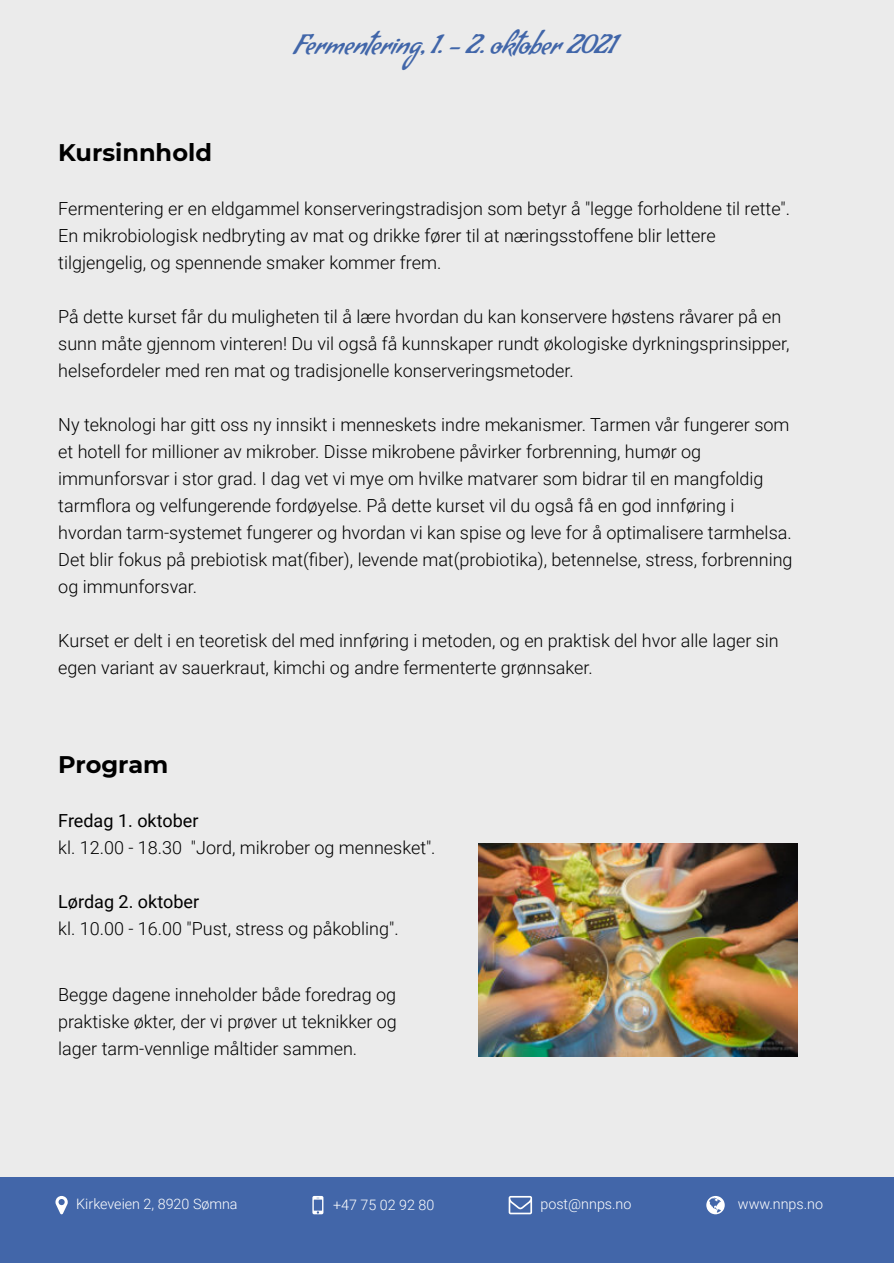
<style>
.page{position:relative;width:894px;height:1263px;background:#fff}
.page>*{position:absolute;margin:0;border:0;box-sizing:border-box;transform-origin:0 0}
.t1{font:27px "Condiment";color:#4166a9}
.t2{font:700 24px "Montserrat";color:#000}
.t3{font:300 18px/27px "Roboto";color:#000}
.t4{font:18px "Roboto";color:#000}
.t5{font:300 14.4px "Roboto";color:#fff}
</style>
<div class="page">
<div style="left:0;top:0;width:893px;height:1194px;background:#ebebeb"></div>
<div style="left:0;top:1177px;width:893px;height:86px;background:#4266a9"></div>
<svg style="left:706px;top:1196px;width:18px;height:18px"></svg>
<svg style="left:508px;top:1196px;width:24px;height:18px"></svg>
<svg style="left:55px;top:1196px;width:13px;height:18px"></svg>
<svg style="left:312px;top:1196px;width:11px;height:18px"></svg>
<img style="left:478px;top:844px;width:319px;height:212px">
<h1 class="t1" style="left:294px;top:28px;width:322px">Fermentering, 1. - 2. oktober 2021</h1>
<h2 class="t2" style="left:58px;top:138px;width:155px">Kursinnhold</h2>
<p class="t3" style="left:58px;top:197px;width:733px">Fermentering er en eldgammel konserveringstradisjon som betyr å "legge forholdene til rette".<br>En mikrobiologisk nedbryting av mat og drikke fører til at næringsstoffene blir lettere tilgjengelig, og spennende smaker kommer frem.</p>
<p class="t3" style="left:58px;top:305px;width:732px">På dette kurset får du muligheten til å lære hvordan du kan konservere høstens råvarer på en sunn måte gjennom vinteren! Du vil også få kunnskaper rundt økologiske dyrkningsprinsipper, helsefordeler med ren mat og tradisjonelle konserveringsmetoder.</p>
<p class="t3" style="left:58px;top:413px;width:735px">Ny teknologi har gitt oss ny innsikt i menneskets indre mekanismer. Tarmen vår fungerer som et hotell for millioner av mikrober. Disse mikrobene påvirker forbrenning, humør og immunforsvar i stor grad. I dag vet vi mye om hvilke matvarer som bidrar til en mangfoldig tarmflora og velfungerende fordøyelse. På dette kurset vil du også få en god innføring i hvordan tarm-systemet fungerer og hvordan vi kan spise og leve for å optimalisere tarmhelsa.<br>Det blir fokus på prebiotisk mat(fiber), levende mat(probiotika), betennelse, stress, forbrenning og immunforsvar.</p>
<p class="t3" style="left:58px;top:629px;width:721px">Kurset er delt i en teoretisk del med innføring i metoden, og en praktisk del hvor alle lager sin egen variant av sauerkraut, kimchi og andre fermenterte grønnsaker.</p>
<h2 class="t2" style="left:58px;top:750px;width:112px">Program</h2>
<p class="t4" style="left:58px;top:814px;width:142px">Fredag 1. oktober</p>
<p class="t3" style="left:58px;top:836px;width:378px">kl. 12.00 - 18.30 "Jord, mikrober og mennesket".</p>
<p class="t4" style="left:58px;top:895px;width:142px">Lørdag 2. oktober</p>
<p class="t3" style="left:58px;top:917px;width:342px">kl. 10.00 - 16.00 "Pust, stress og påkobling".</p>
<p class="t3" style="left:58px;top:983px;width:340px;text-align:justify">Begge dagene inneholder både foredrag og praktiske økter, der vi prøver ut teknikker og lager tarm-vennlige måltider sammen.</p>
<p class="t5" style="left:76px;top:1198px;width:163px">Kirkeveien 2, 8920 Sømna</p>
<p class="t5" style="left:333px;top:1199px;width:103px">+47 75 02 92 80</p>
<p class="t5" style="left:540px;top:1198px;width:92px">post@nnps.no</p>
<p class="t5" style="left:737px;top:1198px;width:87px">www.nnps.no</p>
</div>
